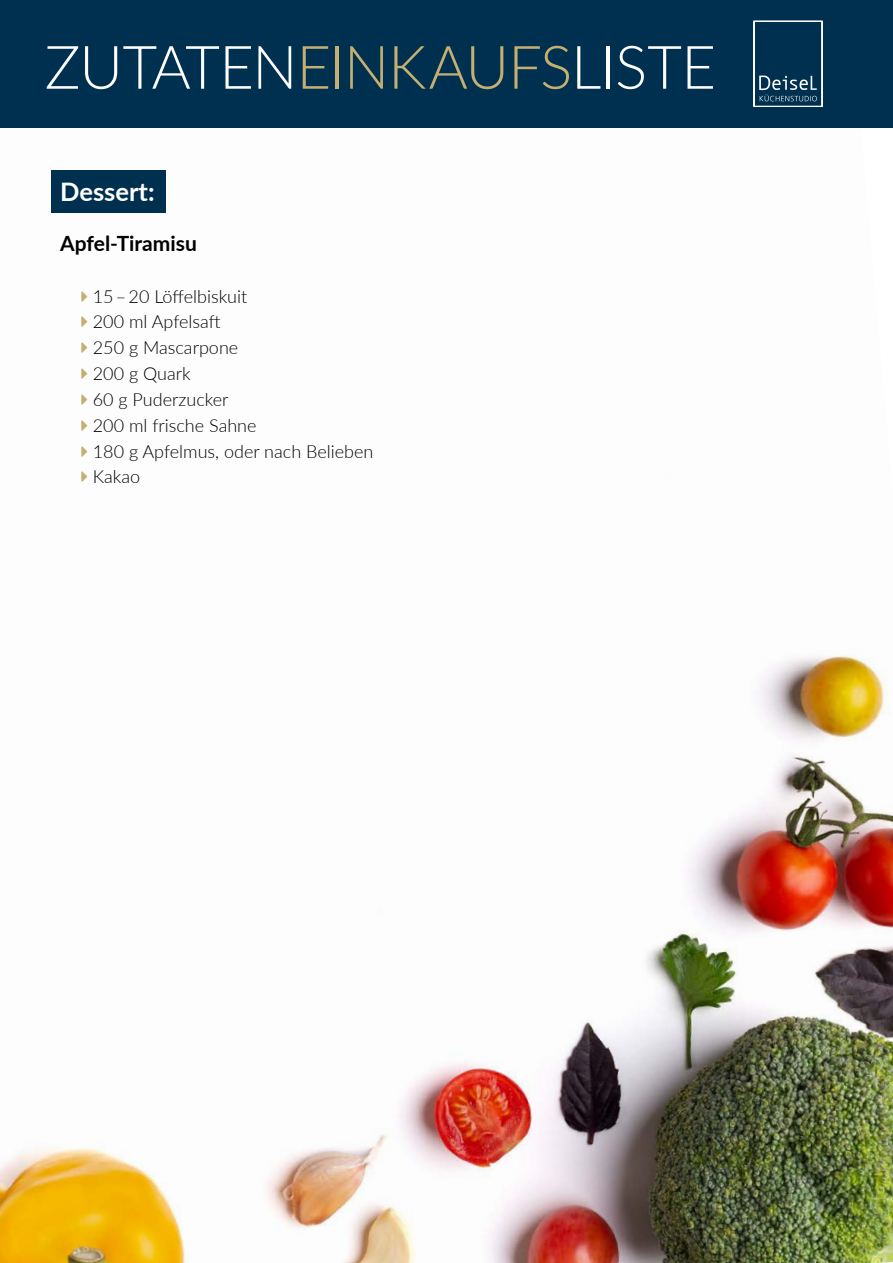
<style>
.page{position:relative;width:893px;height:1263px;background:#fff}
.page>*{position:absolute;margin:0;border:0;box-sizing:border-box;transform-origin:0 0}
.t1{font:300 60px "Lato";letter-spacing:-.02em;color:#fff}
.t2{font:700 25.5px "Lato";color:#fff}
.t3{font:700 21px "Lato";color:#000}
.t4{font:300 18px/25.8px "Lato";color:#000}
.s1{color:#c4ae71}
</style>
<div class="page">
<img style="left:0;top:656px;width:893px;height:607px">
<div style="left:0;top:0;width:893px;height:128px;background:#00304f"></div>
<svg style="left:753px;top:21px;width:69px;height:86px"></svg>
<div style="left:51px;top:170px;width:115px;height:43px;background:#00304f"></div>
<h1 class="t1" style="left:45px;top:25px;width:673px">ZUTATEN<span class="s1">EINKAUFS</span>LISTE</h1>
<h2 class="t2" style="left:60px;top:173px;width:96px">Dessert:</h2>
<p class="t3" style="left:60px;top:228px;width:138px">Apfel-Tiramisu</p>
<p class="t4" style="left:93px;top:282px;width:282px">15 – 20 Löffelbiskuit<br>200 ml Apfelsaft<br>250 g Mascarpone<br>200 g Quark<br>60 g Puderzucker<br>200 ml frische Sahne<br>180 g Apfelmus, oder nach Belieben<br>Kakao</p>
</div>
